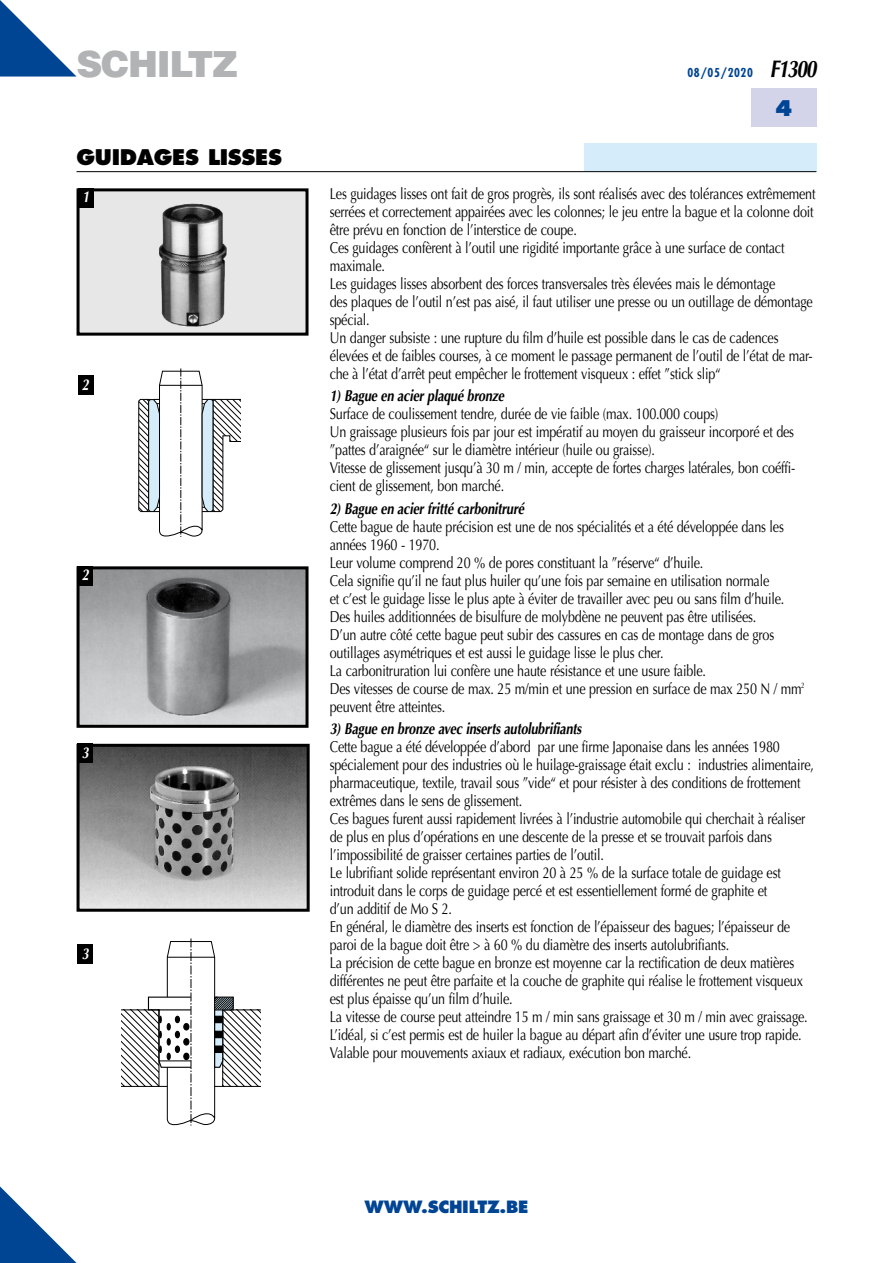
<style>
.page{position:relative;width:893px;height:1263px;background:#fff}
.page>*{position:absolute;margin:0;border:0;box-sizing:border-box;transform-origin:0 0}
.t1{font:900 36px "Helvetica";letter-spacing:-.035em;color:#b1b3b4}
.t2{font:800 21px "Futura";letter-spacing:-.015em;color:#000}
.t3{font:800 21px "Futura";color:#004494}
.t4{font:800 16.5px "Futura";letter-spacing:-.015em;color:#004494}
.t5{font:15.75px/18px "Optima";letter-spacing:-.015em;color:#000;scale:.8 1}
.t6{font:italic 700 15.75px "Optima";letter-spacing:-.015em;color:#000;scale:.8 1}
.t7{font:italic 700 15.75px "Optima";color:#fff;scale:.8 1}
.t8{font:700 condensed 12px "Futura";letter-spacing:.05em;color:#004494}
.s1{font-family:"Optima";font-style:italic;font-stretch:normal;font-size:24px;color:#000}
</style>
<div class="page">
<svg style="left:0;top:1186px;width:77px;height:77px"></svg>
<div style="left:584px;top:143px;width:232px;height:28px;background:#d5edfa"></div>
<hr style="left:77px;top:171px;width:739px;height:1px;background:#000">
<div style="left:751px;top:89px;width:65px;height:38px;background:#d3d4e9"></div>
<svg style="left:0;top:0;width:77px;height:77px"></svg>
<svg style="left:121px;top:938px;width:140px;height:188px"></svg>
<svg style="left:138px;top:368px;width:103px;height:169px"></svg>
<img style="left:81px;top:570px;width:224px;height:154px">
<div style="left:77px;top:566px;width:232px;height:162px;border:3px solid #000"></div>
<img style="left:81px;top:748px;width:225px;height:160px">
<div style="left:77px;top:744px;width:233px;height:168px;border:3px solid #000"></div>
<img style="left:81px;top:192px;width:224px;height:140px">
<div style="left:77px;top:188px;width:232px;height:148px;border:3px solid #000"></div>
<div style="left:78px;top:744px;width:15px;height:19px;background:#000"></div>
<div style="left:78px;top:376px;width:15px;height:19px;background:#000"></div>
<div style="left:79px;top:188px;width:15px;height:19px;background:#000"></div>
<div style="left:78px;top:944px;width:15px;height:19px;background:#000"></div>
<div style="left:78px;top:566px;width:15px;height:19px;background:#000"></div>
<h1 class="t1" style="left:77px;top:40px;width:163px">SCHILTZ</h1>
<h2 class="t2" style="left:77px;top:144px;width:207px">GUIDAGES LISSES</h2>
<p class="t7" style="left:82px;top:188px;width:10px">1</p>
<p class="t7" style="left:82px;top:375px;width:10px">2</p>
<p class="t7" style="left:82px;top:566px;width:10px">2</p>
<p class="t7" style="left:82px;top:743px;width:10px">3</p>
<p class="t7" style="left:82px;top:944px;width:10px">3</p>
<p class="t8" style="left:687px;top:65px;width:130px">08/05/2020 <span class="s1">F1300</span></p>
<h2 class="t3" style="left:775px;top:95px;width:19px">4</h2>
<p class="t5" style="left:330px;top:185px;width:609px">Les guidages lisses ont fait de gros progrès, ils sont réalisés avec des tolérances extrêmement serrées et correctement appairées avec les colonnes; le jeu entre la bague et la colonne doit être prévu en fonction de l’interstice de coupe.<br>Ces guidages confèrent à l’outil une rigidité importante grâce à une surface de contact maximale.<br>Les guidages lisses absorbent des forces transversales très élevées mais le démontage<br>des plaques de l’outil n’est pas aisé, il faut utiliser une presse ou un outillage de démontage spécial.<br>Un danger subsiste : une rupture du film d’huile est possible dans le cas de cadences élevées et de faibles courses, à ce moment le passage permanent de l’outil de l’état de mar&shy;che à l’état d’arrêt peut empêcher le frottement visqueux : effet ”stick slip“</p>
<p class="t6" style="left:330px;top:387px;width:220px">1) Bague en acier plaqué bronze</p>
<p class="t5" style="left:330px;top:405px;width:583px">Surface de coulissement tendre, durée de vie faible (max. 100.000 coups)<br>Un graissage plusieurs fois par jour est impératif au moyen du graisseur incorporé et des ”pattes d’araignée“ sur le diamètre intérieur (huile ou graisse).<br>Vitesse de glissement jusqu’à 30 m / min, accepte de fortes charges latérales, bon coéffi&shy;cient de glissement, bon marché.</p>
<p class="t6" style="left:330px;top:499px;width:244px">2) Bague en acier fritté carbonitruré</p>
<p class="t5" style="left:330px;top:518px;width:595px">Cette bague de haute précision est une de nos spécialités et a été développée dans les années 1960 - 1970.<br>Leur volume comprend 20 % de pores constituant la ”réserve“ d’huile.<br>Cela signifie qu’il ne faut plus huiler qu’une fois par semaine en utilisation normale<br>et c’est le guidage lisse le plus apte à éviter de travailler avec peu ou sans film d’huile.<br>Des huiles additionnées de bisulfure de molybdène ne peuvent pas être utilisées.<br>D’un autre côté cette bague peut subir des cassures en cas de montage dans de gros outillages asymétriques et est aussi le guidage lisse le plus cher.<br>La carbonitruration lui confère une haute résistance et une usure faible.<br>Des vitesses de course de max. 25 m/min et une pression en surface de max 250 N / mm<sup>2 </sup>peuvent être atteintes.</p>
<p class="t6" style="left:330px;top:719px;width:316px">3) Bague en bronze avec inserts autolubrifiants</p>
<p class="t5" style="left:330px;top:738px;width:607px">Cette bague a été développée d’abord par une firme Japonaise dans les années 1980 spécialement pour des industries où le huilage-graissage était exclu : industries alimentaire, pharmaceutique, textile, travail sous ”vide“ et pour résister à des conditions de frottement extrêmes dans le sens de glissement.<br>Ces bagues furent aussi rapidement livrées à l’industrie automobile qui cherchait à réaliser de plus en plus d’opérations en une descente de la presse et se trouvait parfois dans l’impossibilité de graisser certaines parties de l’outil.<br>Le lubrifiant solide représentant environ 20 à 25 % de la surface totale de guidage est introduit dans le corps de guidage percé et est essentiellement formé de graphite et<br>d’un additif de Mo S 2.<br>En général, le diamètre des inserts est fonction de l’épaisseur des bagues; l’épaisseur de paroi de la bague doit être &gt; à 60 % du diamètre des inserts autolubrifiants.<br>La précision de cette bague en bronze est moyenne car la rectification de deux matières différentes ne peut être parfaite et la couche de graphite qui réalise le frottement visqueux est plus épaisse qu’un film d’huile.<br>La vitesse de course peut atteindre 15 m / min sans graissage et 30 m / min avec graissage.<br>L’idéal, si c’est permis est de huiler la bague au départ afin d’éviter une usure trop rapide.<br>Valable pour mouvements axiaux et radiaux, exécution bon marché.</p>
<p class="t4" style="left:365px;top:1197px;width:165px">WWW.SCHILTZ.BE</p>
</div>
